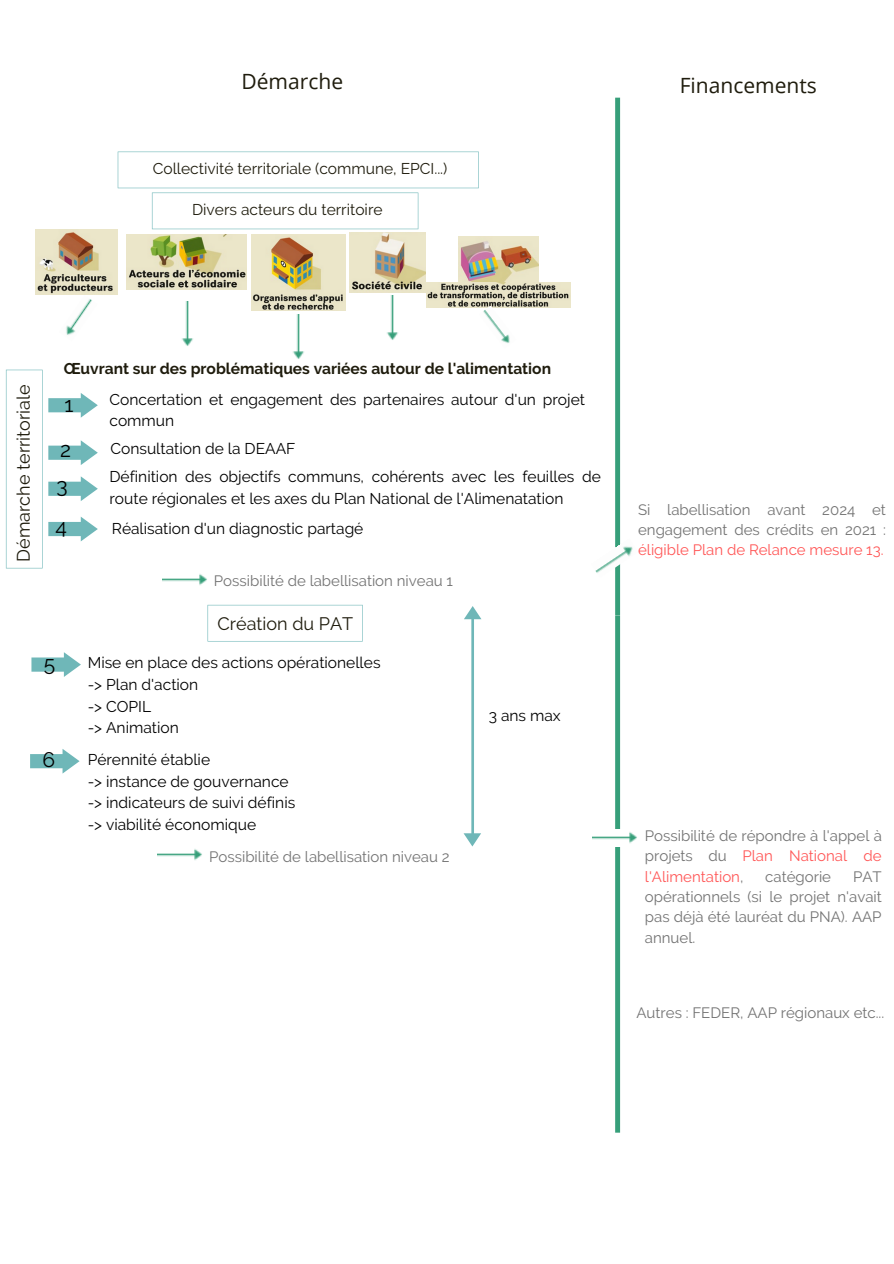
<style>
.page{position:relative;width:894px;height:1264px;background:#fff}
.page>*{position:absolute;margin:0;border:0;box-sizing:border-box;transform-origin:0 0}
.t1{font:21px "Open Sans";color:#1f1c0d}
.t2{font:21px "Raleway";color:#000}
.t3{font:18px "Raleway";color:#1f1c0d}
.t4{font:15.6px/21.6px "Raleway";color:#000}
.t5{font:15.6px "Raleway";color:#1f1c0d}
.t6{font:700 15.6px "Raleway";color:#1f1c0d}
.t7{font:15px/20.2px "Raleway";color:#737373;text-align:justify}
.s1{color:#ff5757}
</style>
<div class="page">
<svg style="left:118px;top:151px;width:360px;height:78px"></svg>
<img style="left:36px;top:229px;width:82px;height:65px">
<img style="left:126px;top:234px;width:121px;height:55px">
<img style="left:251px;top:234px;width:94px;height:77px">
<img style="left:349px;top:232px;width:77px;height:60px">
<img style="left:458px;top:237px;width:80px;height:46px">
<img style="left:426px;top:283px;width:144px;height:24px">
<img style="left:478px;top:305px;width:38px;height:38px">
<img style="left:66px;top:299px;width:26px;height:36px">
<img style="left:182px;top:302px;width:11px;height:44px">
<img style="left:293px;top:315px;width:11px;height:44px">
<img style="left:387px;top:295px;width:11px;height:45px">
<img style="left:162px;top:574px;width:45px;height:11px">
<svg style="left:207px;top:605px;width:155px;height:36px"></svg>
<svg style="left:31px;top:652px;width:50px;height:25px"></svg>
<svg style="left:30px;top:749px;width:50px;height:24px"></svg>
<img style="left:157px;top:849px;width:45px;height:11px">
<svg style="left:463px;top:606px;width:18px;height:240px"></svg>
<svg style="left:615px;top:98px;width:5px;height:1034px;background:#3da27e"></svg>
<img style="left:595px;top:538px;width:38px;height:39px">
<img style="left:592px;top:829px;width:45px;height:17px">
<svg style="left:6px;top:369px;width:92px;height:199px"></svg>
<p class="t1" style="left:241px;top:66px;width:103px">Démarche</p>
<p class="t1" style="left:679px;top:71px;width:139px">Financements</p>
<p class="t5" style="left:153px;top:160px;width:296px">Collectivité territoriale (commune, EPCI...)</p>
<p class="t5" style="left:192px;top:200px;width:192px">Divers acteurs du territoire</p>
<p class="t3" style="left:13px;top:562px;width:179px;rotate:-90deg">Démarche territoriale</p>
<p class="t6" style="left:64px;top:359px;width:488px">Œuvrant sur des problématiques variées autour de l'alimentation</p>
<p class="t4" style="left:109px;top:388px;width:477px">Concertation et engagement des partenaires autour d'un projet commun</p>
<p class="t4" style="left:110px;top:438px;width:186px">Consultation de la DEAAF</p>
<p class="t2" style="left:65px;top:392px;width:10px">1</p>
<p class="t2" style="left:60px;top:437px;width:12px">2</p>
<p class="t2" style="left:56px;top:473px;width:13px">3</p>
<p class="t2" style="left:55px;top:514px;width:13px">4</p>
<p class="t4" style="left:109px;top:466px;width:493px">Définition des objectifs communs, cohérents avec les feuilles de route régionales et les axes du Plan National de l'Alimenatation</p>
<p class="t4" style="left:112px;top:517px;width:253px">Réalisation d'un diagnostic partagé</p>
<p class="t7" style="left:214px;top:571px;width:240px">Possibilité de labellisation niveau 1</p>
<p class="t3" style="left:217px;top:613px;width:137px">Création du PAT</p>
<p class="t2" style="left:44px;top:651px;width:13px">5</p>
<p class="t4" style="left:88px;top:652px;width:294px">Mise en place des actions opérationelles</p>
<p class="t4" style="left:88px;top:673px;width:112px">-&gt; Plan d'action</p>
<p class="t4" style="left:88px;top:695px;width:65px">-&gt; COPIL</p>
<p class="t4" style="left:88px;top:717px;width:93px">-&gt; Animation</p>
<p class="t2" style="left:43px;top:747px;width:14px">6</p>
<p class="t4" style="left:88px;top:748px;width:124px">Pérennité établie</p>
<p class="t4" style="left:88px;top:770px;width:202px">-&gt; instance de gouvernance</p>
<p class="t4" style="left:88px;top:791px;width:209px">-&gt; indicateurs de suivi définis</p>
<p class="t4" style="left:88px;top:813px;width:170px">-&gt; viabilité économique</p>
<p class="t7" style="left:209px;top:846px;width:242px">Possibilité de labellisation niveau 2</p>
<p class="t4" style="left:488px;top:705px;width:73px">3 ans max</p>
<p class="t7" style="left:638px;top:499px;width:249px">Si labellisation avant 2024 et engagement des crédits en 2021 : <span class="s1">éligible Plan de Relance mesure 13.</span></p>
<p class="t7" style="left:644px;top:825px;width:238px">Possibilité de répondre à l'appel à projets du <span class="s1">Plan National de l'Alimentation</span>,</p>
<p class="t7" style="left:765px;top:866px;width:67px">catégorie</p>
<p class="t7" style="left:644px;top:866px;width:238px;text-indent:208px">PAT opérationnels (si le projet n'avait pas déjà été lauréat du PNA). AAP annuel.</p>
<p class="t7" style="left:636px;top:1002px;width:249px">Autres : FEDER, AAP régionaux etc...</p>
</div>
